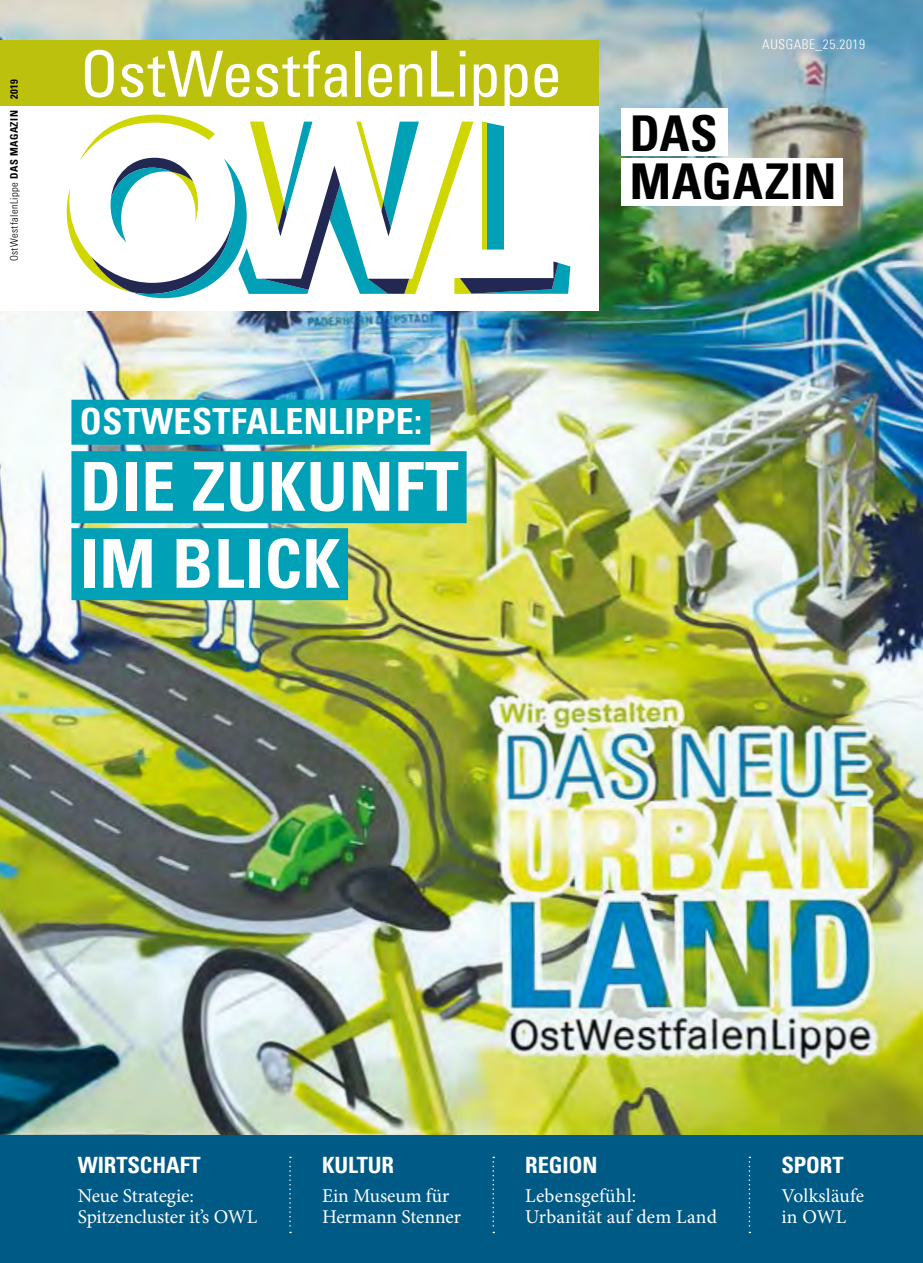
<style>
.page{position:relative;width:923px;height:1263px;background:#fff}
.page>*{position:absolute;margin:0;border:0;box-sizing:border-box;transform-origin:0 0}
.t1{font:700 condensed 67.5px/76.9px "Univers LT Std";letter-spacing:.01em;color:#fff}
.t2{font:condensed 63.45px "Univers LT Std";letter-spacing:-.01em;color:#fff}
.t3{font:700 condensed 49.5px/48px "Univers LT Std";letter-spacing:.005em;color:#000}
.t4{font:700 condensed 36px "Univers LT Std";letter-spacing:.01em;color:#fff}
.t5{font:700 condensed 22.5px "Univers LT Std";letter-spacing:-.005em;color:#fff}
.t6{font:19.5px/21px "Minion Pro";letter-spacing:-.005em;color:#fff}
.t7{font:300 condensed 13.5px "Univers";letter-spacing:.04em;color:#fff}
.t8{font:300 condensed 10.5px "Univers";letter-spacing:.04em;color:#000}
.s1{font-family:"Univers LT Std";font-weight:700}
</style>
<div class="page">
<img style="left:0;top:0;width:923px;height:1135px">
<div style="left:0;top:1135px;width:923px;height:128px;background:#005a86"></div>
<div style="left:0;top:97px;width:599px;height:213px;background:#fff"></div>
<svg style="left:67px;top:114px;width:503px;height:184px"></svg>
<div style="left:0;top:40px;width:599px;height:65px;background:#bbc10d"></div>
<svg style="left:492px;top:1157px;width:2px;height:76px"></svg>
<svg style="left:748px;top:1157px;width:2px;height:76px"></svg>
<svg style="left:289px;top:1157px;width:2px;height:76px"></svg>
<div style="left:71px;top:400px;width:359px;height:45px;background:#00a1b6"></div>
<div style="left:71px;top:451px;width:395px;height:72px;background:#00a1b6"></div>
<div style="left:71px;top:528px;width:277px;height:72px;background:#00a1b6"></div>
<div style="left:621px;top:108px;width:107px;height:48px;background:#fff"></div>
<div style="left:621px;top:158px;width:222px;height:48px;background:#fff"></div>
<p class="t8" style="left:10px;top:261px;width:184px;rotate:-90deg">OstWestfalenLippe <span class="s1">DAS MAGAZIN 2019</span></p>
<h2 class="t2" style="left:80px;top:34px;width:484px">OstWestfalenLippe</h2>
<h3 class="t4" style="left:80px;top:399px;width:344px">OSTWESTFALENLIPPE:</h3>
<h1 class="t1" style="left:80px;top:448px;width:380px">DIE ZUKUNFT<br>IM BLICK</h1>
<p class="t7" style="left:762px;top:39px;width:104px">AUSGABE_25.2019</p>
<h3 class="t3" style="left:630px;top:109px;width:208px">DAS<br>MAGAZIN</h3>
<p class="t5" style="left:78px;top:1151px;width:124px">WIRTSCHAFT</p>
<p class="t6" style="left:78px;top:1186px;width:181px">Neue Strategie:<br>Spitzencluster it’s OWL</p>
<p class="t5" style="left:322px;top:1151px;width:73px">KULTUR</p>
<p class="t6" style="left:322px;top:1186px;width:140px">Ein Museum für<br>Hermann Stenner</p>
<p class="t5" style="left:525px;top:1151px;width:74px">REGION</p>
<p class="t6" style="left:525px;top:1186px;width:193px">Lebensgefühl:<br>Urbanität auf dem Land</p>
<p class="t5" style="left:781px;top:1151px;width:64px">SPORT</p>
<p class="t6" style="left:781px;top:1186px;width:84px">Volksläufe in OWL</p>
</div>
